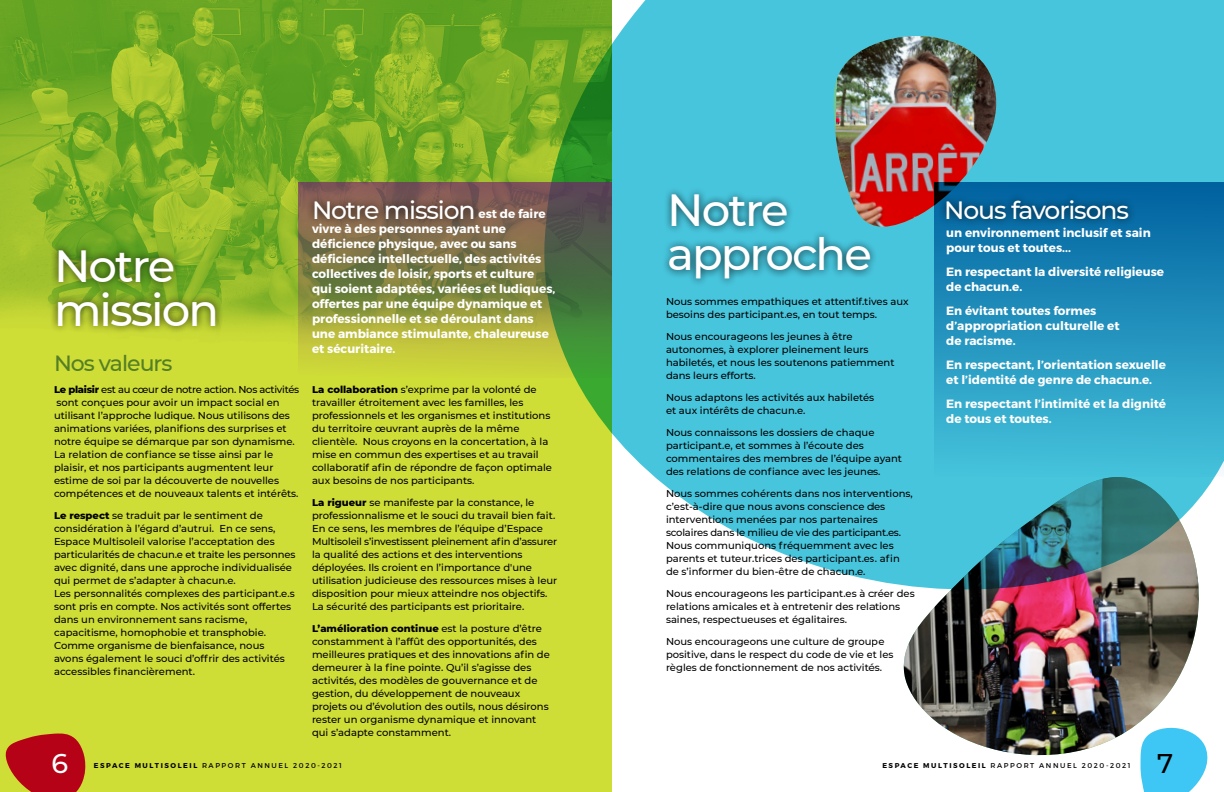
<style>
.page{position:relative;width:1224px;height:792px;background:#fff}
.page>*{position:absolute;margin:0;border:0;box-sizing:border-box;transform-origin:0 0}
.t1{font:500 45px "Montserrat";letter-spacing:-.045em;color:#fff}
.t2{font:500 27px "Montserrat";color:#fff}
.t3{font:500 27px "Montserrat";color:#000}
.t4{font:500 25px "Montserrat";letter-spacing:-.045em;color:#fff}
.t5{font:500 22px "Montserrat";letter-spacing:-.045em;color:#557f24}
.t6{font:700 12px/15px "Montserrat";color:#fff}
.t7{font:500 10px/13px "Montserrat";color:#000}
.t8{font:7px "Montserrat";letter-spacing:.22em;color:#000}
.s1{font-weight:800}
.s2{font-weight:700}
</style>
<div class="page">
<svg style="left:1140px;top:743px;width:68px;height:49px"></svg>
<div style="left:0;top:0;width:612px;height:792px;background:#cfdd37"></div>
<img style="left:0;top:0;width:542px;height:359px">
<svg style="left:542px;top:0;width:682px;height:586px;fill:#47c5dd"></svg>
<svg style="left:5px;top:733px;width:81px;height:59px"></svg>
<div style="left:662px;top:187px;width:216px;height:100px;background:#000;opacity:.75"></div>
<div style="left:50px;top:242px;width:174px;height:92px;background:#000;opacity:.75"></div>
<img style="left:903px;top:477px;width:300px;height:285px">
<img style="left:835px;top:36px;width:168px;height:193px">
<svg style="left:299px;top:183px;width:313px;height:195px"></svg>
<div style="left:935px;top:183px;width:289px;height:294px;background:linear-gradient(to bottom,#00609e,#46c3dc)"></div>
<div style="left:306px;top:193px;width:176px;height:35px;background:#000;opacity:.75"></div>
<div style="left:938px;top:193px;width:198px;height:35px;background:#000;opacity:.75"></div>
<h1 class="t1" style="left:54px;top:234px;width:123px">Notre</h1>
<h1 class="t1" style="left:54px;top:278px;width:167px">mission</h1>
<h3 class="t5" style="left:54px;top:348px;width:120px">Nos valeurs</h3>
<p class="t7" style="left:54px;top:383px;width:247px"><span class="s1">Le plaisir</span> est au cœur de notre action. Nos activités sont conçues pour avoir un impact social en utilisant l’approche ludique. Nous utilisons des animations variées, planifions des surprises et notre équipe se démarque par son dynamisme.<br>La relation de confiance se tisse ainsi par le plaisir, et nos participants augmentent leur estime de soi par la découverte de nouvelles compétences et de nouveaux talents et intérêts.</p>
<p class="t7" style="left:54px;top:509px;width:243px"><span class="s1">Le respect</span> se traduit par le sentiment de considération à l’égard d’autrui. En ce sens, Espace Multisoleil valorise l’acceptation des particularités de chacun.e et traite les personnes avec dignité, dans une approche individualisée qui permet de s’adapter à chacun.e.<br>Les personnalités complexes des participant.e.s sont pris en compte. Nos activités sont offertes dans un environnement sans racisme, capacitisme, homophobie et transphobie.<br>Comme organisme de bienfaisance, nous avons également le souci d’offrir des activités accessibles financièrement.</p>
<h3 class="t4" style="left:312px;top:193px;width:165px">Notre mission</h3>
<p class="t6" style="left:312px;top:207px;width:245px;text-indent:166px">est de faire vivre à des personnes ayant une déficience physique, avec ou sans déficience intellectuelle, des activités collectives de loisir, sports et culture qui soient adaptées, variées et ludiques, offertes par une équipe dynamique et professionnelle et se déroulant dans une ambiance stimulante, chaleureuse et sécuritaire.</p>
<p class="t7" style="left:312px;top:383px;width:241px"><span class="s1">La collaboration</span> s’exprime par la volonté de travailler étroitement avec les familles, les professionnels et les organismes et institutions du territoire œuvrant auprès de la même clientèle. Nous croyons en la concertation, à la mise en commun des expertises et au travail collaboratif afin de répondre de façon optimale aux besoins de nos participants.</p>
<p class="t7" style="left:312px;top:496px;width:247px"><span class="s1">La rigueur</span> se manifeste par la constance, le professionnalisme et le souci du travail bien fait.<br>En ce sens, les membres de l’équipe d’Espace Multisoleil s’investissent pleinement afin d’assurer la qualité des actions et des interventions déployées. Ils croient en l’importance d'une utilisation judicieuse des ressources mises à leur disposition pour mieux atteindre nos objectifs.<br>La sécurité des participants est prioritaire.</p>
<p class="t7" style="left:312px;top:622px;width:239px"><span class="s1">L’amélioration continue</span> est la posture d’être constamment à l’affût des opportunités, des meilleures pratiques et des innovations afin de demeurer à la fine pointe. Qu’il s’agisse des activités, des modèles de gouvernance et de gestion, du développement de nouveaux projets ou d’évolution des outils, nous désirons rester un organisme dynamique et innovant qui s’adapte constamment.</p>
<h1 class="t1" style="left:667px;top:179px;width:123px">Notre</h1>
<h1 class="t1" style="left:667px;top:223px;width:206px">approche</h1>
<p class="t7" style="left:666px;top:295px;width:244px">Nous sommes empathiques et attentif.tives aux besoins des participant.es, en tout temps.</p>
<p class="t7" style="left:666px;top:330px;width:230px">Nous encourageons les jeunes à être autonomes, à explorer pleinement leurs habiletés, et nous les soutenons patiemment dans leurs efforts.</p>
<p class="t7" style="left:666px;top:391px;width:210px">Nous adaptons les activités aux habiletés et aux intérêts de chacun.e.</p>
<p class="t7" style="left:666px;top:426px;width:238px">Nous connaissons les dossiers de chaque participant.e, et sommes à l’écoute des commentaires des membres de l’équipe ayant des relations de confiance avec les jeunes.</p>
<p class="t7" style="left:666px;top:487px;width:248px">Nous sommes cohérents dans nos interventions, c’est-à-dire que nous avons conscience des interventions menées par nos partenaires scolaires dans le milieu de vie des participant.es.<br>Nous communiquons fréquemment avec les parents et tuteur.trices des participant.es. afin de s’informer du bien-être de chacun.e.</p>
<p class="t7" style="left:666px;top:587px;width:250px">Nous encourageons les participant.es à créer des relations amicales et à entretenir des relations saines, respectueuses et égalitaires.</p>
<p class="t7" style="left:666px;top:635px;width:229px">Nous encourageons une culture de groupe positive, dans le respect du code de vie et les règles de fonctionnement de nos activités.</p>
<h3 class="t4" style="left:944px;top:193px;width:186px">Nous favorisons</h3>
<p class="t6" style="left:946px;top:225px;width:206px">un environnement inclusif et sain pour tous et toutes...</p>
<p class="t6" style="left:946px;top:264px;width:219px">En respectant la diversité religieuse de chacun.e.</p>
<p class="t6" style="left:946px;top:303px;width:175px">En évitant toutes formes d’appropriation culturelle et de racisme.</p>
<p class="t6" style="left:946px;top:357px;width:221px">En respectant, l’orientation sexuelle et l’identité de genre de chacun.e.</p>
<p class="t6" style="left:946px;top:396px;width:222px">En respectant l’intimité et la dignité de tous et toutes.</p>
<h2 class="t2" style="left:52px;top:745px;width:18px">6</h2>
<p class="t8" style="left:94px;top:761px;width:250px"><span class="s2">ESPACE MULTISOLEIL</span> RAPPORT ANNUEL 2020-2021</p>
<p class="t8" style="left:882px;top:761px;width:250px"><span class="s2">ESPACE MULTISOLEIL</span> RAPPORT ANNUEL 2020-2021</p>
<h2 class="t3" style="left:1157px;top:745px;width:18px">7</h2>
</div>
